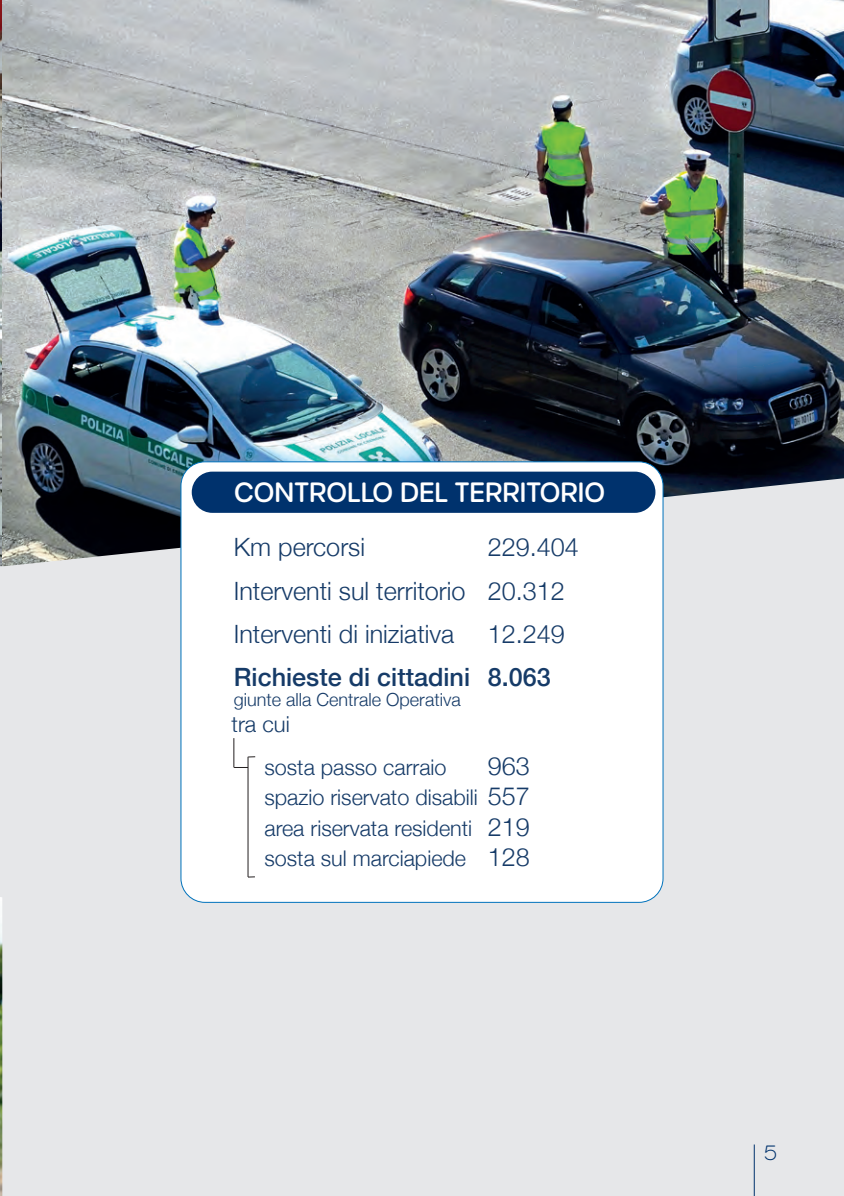
<style>
.page{position:relative;width:844px;height:1196px;background:#fff}
.page>*{position:absolute;margin:0;border:0;box-sizing:border-box;transform-origin:0 0}
.t1{font:500 27px "Urbane Rounded";letter-spacing:-.025em;color:#fff}
.t2{font:300 25.2px/43.2px "Helvetica Neue";color:#163b68}
.t3{font:500 25.2px "Helvetica Neue";color:#163b68}
.t4{font:300 22px "Helvetica Neue";color:#163b68}
.t5{font:300 21.6px/30.6px "Helvetica Neue";color:#163b68;text-align:justify}
.t6{font:200 20px "Urbane Rounded";color:#00326d}
.t7{font:300 18px "Helvetica Neue";color:#163b68}
.s1{font-size:25.2px}
</style>
<div class="page">
<img style="left:2px;top:0;width:842px;height:477px">
<div style="left:0;top:477px;width:844px;height:718px;background:#e6e7e9"></div>
<div style="left:181px;top:462px;width:482px;height:440px;background:#fff;border-radius:24px"></div>
<hr style="left:248px;top:756px;width:1px;height:120px;background:#231f20">
<svg style="left:233px;top:738px;width:22px;height:30px"></svg>
<div style="left:192px;top:471px;width:463px;height:42px;background:#00326d;border-radius:21px"></div>
<hr style="left:754px;top:1144px;width:1px;height:51px;background:#00326d">
<svg style="left:0;top:0;width:4px;height:4px"></svg>
<div style="left:0;top:564px;width:31px;height:632px;background:#e6e7e9"></div>
<svg style="left:840px;top:0;width:4px;height:4px"></svg>
<svg style="left:840px;top:1192px;width:4px;height:4px"></svg>
<p class="t1" style="left:234px;top:475px;width:373px">CONTROLLO DEL TERRITORIO</p>
<p class="t2" style="left:234px;top:524px;width:133px">Km percorsi</p>
<p class="t2" style="left:234px;top:524px;width:346px;text-indent:254px">229.404<br>Interventi sul territorio 20.312<br>Interventi di iniziativa</p>
<p class="t2" style="left:488px;top:610px;width:79px">12.249</p>
<p class="t3" style="left:234px;top:656px;width:318px">Richieste di cittadini 8.063</p>
<p class="t7" style="left:234px;top:685px;width:228px">giunte alla Centrale Operativa</p>
<p class="t4" style="left:231px;top:706px;width:60px">tra cui</p>
<p class="t5" style="left:264px;top:750px;width:184px">sosta passo carraio</p>
<p class="t2" style="left:488px;top:742px;width:44px">963</p>
<p class="t5" style="left:264px;top:780px;width:267px">spazio riservato disabili <span class="s1">557 </span>area riservata residenti <span class="s1">219 </span>sosta sul marciapiede <span class="s1">128</span></p>
<p class="t6" style="left:763px;top:1139px;width:15px">5</p>
</div>
